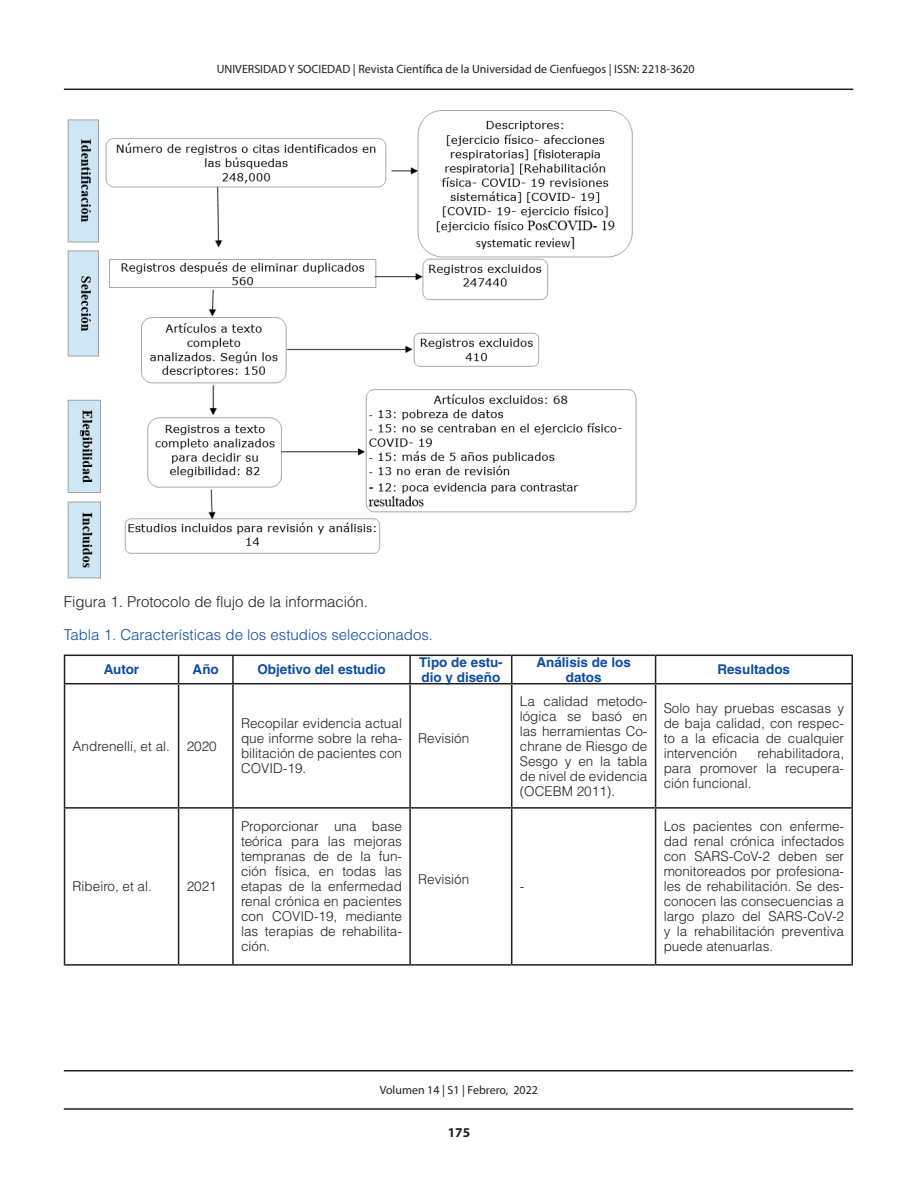
<style>
.page{position:relative;width:918px;height:1188px;background:#fff}
.page>*{position:absolute;margin:0;border:0;box-sizing:border-box;transform-origin:0 0}
.TITULOS_AZUL{font:300 15px "Helvetica LT Std";color:#0d4da1}
.TEXTO{font:300 15px "Helvetica LT Std";color:#231f20}
.textos_tabla{font:300 13.5px/15px "Helvetica LT Std";color:#231f20;text-align:justify}
.textos_tabla_-_Títul{font:700 13.5px/15px "Helvetica LT Std";color:#0d4da1}
.t1{font:700 13.5px "Myriad Pro";color:#231f20}
.t2{font:12px "Myriad Pro";color:#231f20}
</style>
<div class="page">
<hr style="left:64px;top:89px;width:789px;height:1px;background:#231f20">
<hr style="left:64px;top:1108px;width:789px;height:2px;background:#231f20">
<hr style="left:64px;top:1070px;width:789px;height:1px;background:#231f20">
<img style="left:67px;top:110px;width:570px;height:469px">
<hr style="left:64px;top:655px;width:115px;height:1px;background:#231f20">
<svg style="left:64px;top:656px;width:1px;height:27px"></svg>
<hr style="left:179px;top:655px;width:54px;height:1px;background:#231f20">
<svg style="left:178px;top:656px;width:1px;height:27px"></svg>
<hr style="left:233px;top:655px;width:177px;height:1px;background:#231f20">
<hr style="left:232px;top:656px;width:2px;height:27px;background:#231f20">
<hr style="left:410px;top:655px;width:102px;height:1px;background:#231f20">
<hr style="left:409px;top:656px;width:2px;height:27px;background:#231f20">
<hr style="left:512px;top:655px;width:144px;height:1px;background:#231f20">
<svg style="left:511px;top:656px;width:1px;height:27px"></svg>
<hr style="left:656px;top:655px;width:197px;height:1px;background:#231f20">
<svg style="left:655px;top:656px;width:1px;height:27px"></svg>
<hr style="left:851px;top:656px;width:2px;height:27px;background:#231f20">
<hr style="left:64px;top:683px;width:115px;height:1px;background:#231f20">
<hr style="left:64px;top:684px;width:1px;height:123px;background:#231f20">
<hr style="left:179px;top:683px;width:54px;height:1px;background:#231f20">
<hr style="left:178px;top:684px;width:1px;height:123px;background:#231f20">
<hr style="left:233px;top:683px;width:177px;height:1px;background:#231f20">
<hr style="left:232px;top:684px;width:2px;height:123px;background:#231f20">
<hr style="left:410px;top:683px;width:102px;height:1px;background:#231f20">
<hr style="left:409px;top:684px;width:2px;height:123px;background:#231f20">
<hr style="left:512px;top:683px;width:144px;height:1px;background:#231f20">
<hr style="left:511px;top:684px;width:1px;height:123px;background:#231f20">
<hr style="left:656px;top:683px;width:197px;height:1px;background:#231f20">
<hr style="left:655px;top:684px;width:1px;height:123px;background:#231f20">
<hr style="left:851px;top:684px;width:2px;height:123px;background:#231f20">
<hr style="left:64px;top:807px;width:115px;height:2px;background:#231f20">
<hr style="left:64px;top:809px;width:1px;height:155px;background:#231f20">
<hr style="left:179px;top:807px;width:54px;height:2px;background:#231f20">
<hr style="left:178px;top:809px;width:1px;height:155px;background:#231f20">
<hr style="left:233px;top:807px;width:177px;height:2px;background:#231f20">
<hr style="left:232px;top:809px;width:2px;height:155px;background:#231f20">
<hr style="left:410px;top:807px;width:102px;height:2px;background:#231f20">
<hr style="left:409px;top:809px;width:2px;height:155px;background:#231f20">
<hr style="left:512px;top:807px;width:144px;height:2px;background:#231f20">
<hr style="left:511px;top:809px;width:1px;height:155px;background:#231f20">
<hr style="left:656px;top:807px;width:197px;height:2px;background:#231f20">
<hr style="left:655px;top:809px;width:1px;height:155px;background:#231f20">
<hr style="left:851px;top:809px;width:2px;height:155px;background:#231f20">
<hr style="left:64px;top:964px;width:115px;height:2px;background:#231f20">
<hr style="left:179px;top:964px;width:54px;height:2px;background:#231f20">
<hr style="left:233px;top:964px;width:177px;height:2px;background:#231f20">
<hr style="left:410px;top:964px;width:102px;height:2px;background:#231f20">
<hr style="left:512px;top:964px;width:144px;height:2px;background:#231f20">
<hr style="left:656px;top:964px;width:197px;height:2px;background:#231f20">
<p class="t2" style="left:217px;top:61px;width:479px">UNIVERSIDAD Y SOCIEDAD | Revista Científica de la Universidad de Cienfuegos | ISSN: 2218-3620</p>
<p class="TEXTO" style="left:64px;top:592px;width:306px">Figura 1. Protocolo de flujo de la información.</p>
<p class="TITULOS_AZUL" style="left:64px;top:625px;width:371px">Tabla 1. Características de los estudios seleccionados.</p>
<p class="textos_tabla_-_Títul" style="left:104px;top:662px;width:37px">Autor</p>
<p class="textos_tabla_-_Títul" style="left:193px;top:662px;width:28px">Año</p>
<p class="textos_tabla_-_Títul" style="left:257px;top:662px;width:130px">Objetivo del estudio</p>
<p class="textos_tabla_-_Títul" style="left:419px;top:654px;width:85px">Tipo de estu&shy;dio y diseño</p>
<p class="textos_tabla_-_Títul" style="left:536px;top:654px;width:96px;text-align:center">Análisis de los datos</p>
<p class="textos_tabla_-_Títul" style="left:718px;top:662px;width:74px">Resultados</p>
<p class="textos_tabla" style="left:73px;top:738px;width:99px">Andrenelli, et al.</p>
<p class="textos_tabla" style="left:187px;top:738px;width:32px">2020</p>
<p class="textos_tabla" style="left:73px;top:879px;width:81px">Ribeiro, et al.</p>
<p class="textos_tabla" style="left:187px;top:879px;width:32px">2021</p>
<p class="textos_tabla" style="left:241px;top:716px;width:162px">Recopilar evidencia actual que informe sobre la reha&shy;bilitación de pacientes con COVID-19.</p>
<p class="textos_tabla" style="left:418px;top:731px;width:53px">Revisión</p>
<p class="textos_tabla" style="left:241px;top:819px;width:162px">Proporcionar una base teórica para las mejoras tempranas de de la fun&shy;ción física, en todas las etapas de la enfermedad renal crónica en pacientes con COVID-19, mediante las terapias de rehabilita&shy;ción.</p>
<p class="textos_tabla" style="left:418px;top:871px;width:53px">Revisión</p>
<p class="textos_tabla" style="left:520px;top:693px;width:129px">La calidad metodo&shy;lógica se basó en las herramientas Co&shy;chrane de Riesgo de Sesgo y en la tabla de nivel de evidencia (OCEBM 2011).</p>
<p class="textos_tabla" style="left:664px;top:701px;width:182px">Solo hay pruebas escasas y de baja calidad, con respec&shy;to a la eficacia de cualquier intervención</p>
<p class="textos_tabla" style="left:664px;top:746px;width:182px;text-indent:94px">rehabilitadora, para promover la recupera&shy;ción funcional.</p>
<p class="textos_tabla" style="left:520px;top:879px;width:6px">-</p>
<p class="textos_tabla" style="left:664px;top:819px;width:182px">Los pacientes con enferme&shy;dad renal crónica infectados con SARS-CoV-2 deben ser monitoreados por profesiona&shy;les de rehabilitación. Se des&shy;conocen las consecuencias a largo plazo del SARS-CoV-2 y la rehabilitación preventiva puede atenuarlas.</p>
<p class="t2" style="left:380px;top:1083px;width:160px">Volumen 14 | S1 | Febrero, 2022</p>
<p class="t1" style="left:448px;top:1124px;width:24px">175</p>
</div>
